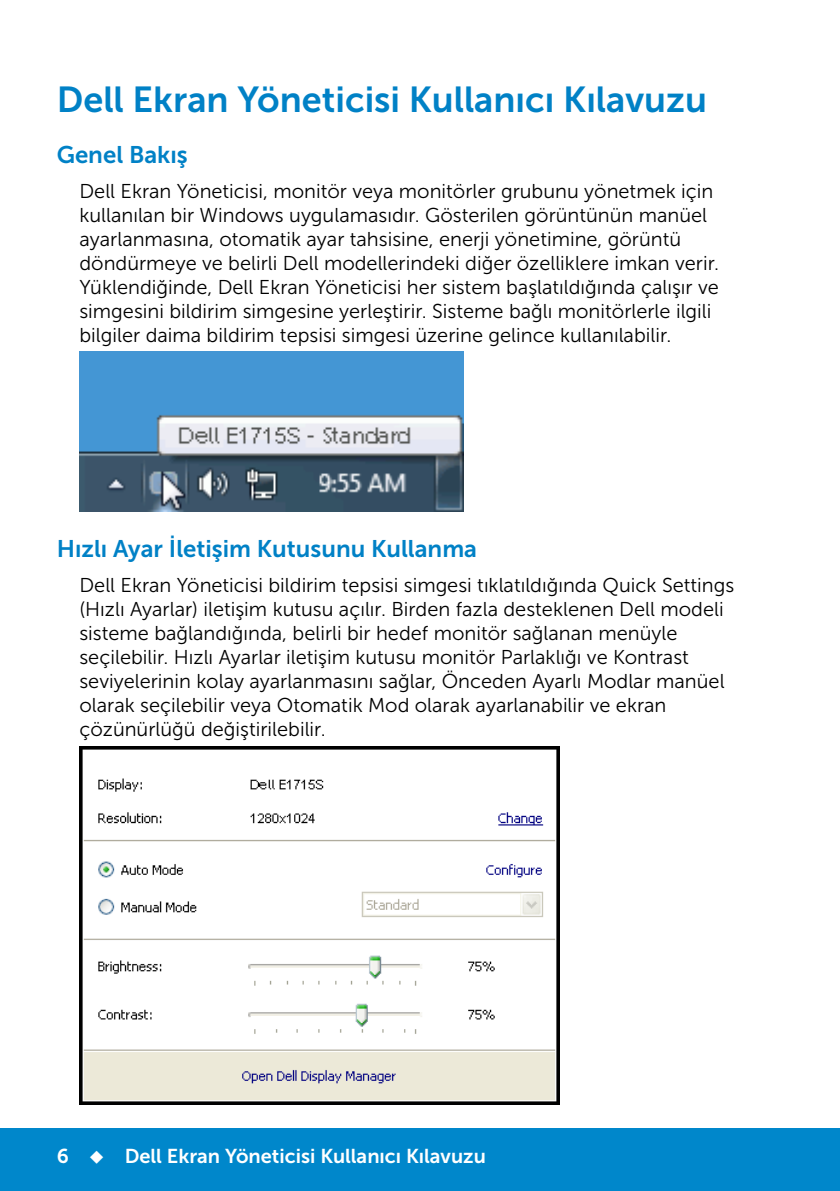
<style>
.page{position:relative;width:840px;height:1191px;background:#fff}
.page>*{position:absolute;margin:0;border:0;box-sizing:border-box;transform-origin:0 0}
.t1{font:36px "Museo Sans For Dell 700";color:#0081c6}
.t2{font:24px "Museo Sans For Dell 700";color:#0081c6}
.t3{font:20px/24px "Museo Sans For Dell 300";color:#000}
.t4{font:20px "Museo Sans For Dell 700";color:#fff}
</style>
<div class="page">
<div style="left:0;top:1128px;width:839px;height:63px;background:#0087cb"></div>
<img style="left:79px;top:352px;width:384px;height:160px">
<img style="left:79px;top:746px;width:479px;height:358px">
<h1 class="t1" style="left:57px;top:80px;width:651px">Dell Ekran Yöneticisi Kullanıcı Kılavuzu</h1>
<p class="t2" style="left:57px;top:141px;width:132px">Genel Bakış</p>
<p class="t3" style="left:79px;top:179px;width:640px">Dell Ekran Yöneticisi, monitör veya monitörler grubunu yönetmek için kullanılan bir Windows uygulamasıdır. Gösterilen görüntünün manüel ayarlanmasına, otomatik ayar tahsisine, enerji yönetimine, görüntü döndürmeye ve belirli Dell modellerindeki diğer özelliklere imkan verir.<br>Yüklendiğinde, Dell Ekran Yöneticisi her sistem başlatıldığında çalışır ve simgesini bildirim simgesine yerleştirir. Sisteme bağlı monitörlerle ilgili bilgiler daima bildirim tepsisi simgesi üzerine gelince kullanılabilir.</p>
<p class="t2" style="left:57px;top:535px;width:421px">Hızlı Ayar İletişim Kutusunu Kullanma</p>
<p class="t3" style="left:79px;top:573px;width:656px">Dell Ekran Yöneticisi bildirim tepsisi simgesi tıklatıldığında Quick Settings (Hızlı Ayarlar) iletişim kutusu açılır. Birden fazla desteklenen Dell modeli sisteme bağlandığında, belirli bir hedef monitör sağlanan menüyle seçilebilir. Hızlı Ayarlar iletişim kutusu monitör Parlaklığı ve Kontrast seviyelerinin kolay ayarlanmasını sağlar, Önceden Ayarlı Modlar manüel olarak seçilebilir veya Otomatik Mod olarak ayarlanabilir ve ekran çözünürlüğü değiştirilebilir.</p>
<p class="t4" style="left:57px;top:1144px;width:430px">6 ◆ Dell Ekran Yöneticisi Kullanıcı Kılavuzu</p>
</div>
